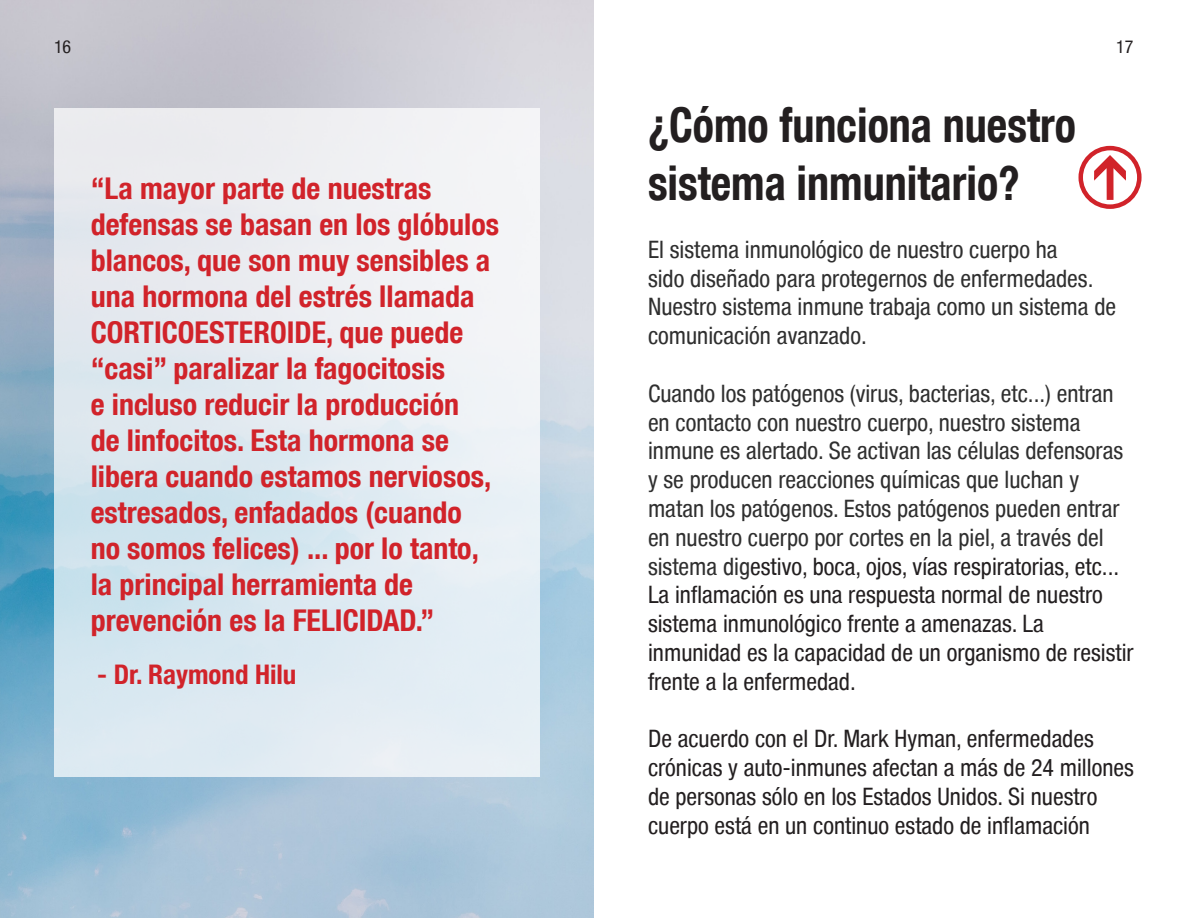
<style>
.page{position:relative;width:1188px;height:918px;background:#fff}
.page>*{position:absolute;margin:0;border:0;box-sizing:border-box;transform-origin:0 0}
.Plain_Text{font:700 condensed 48px/57.6px "Helvetica Neue Condensed";color:#231f20;scale:.92 1}
.Plain_Text-2{font:700 condensed 30px/36px "Helvetica Neue Condensed";color:#d1232a}
.t1{font:700 condensed 27px "Helvetica Neue Condensed";color:#d1232a}
.t2{font:condensed 24px/28.8px "Helvetica Neue Condensed";color:#2f2f2f}
.t3{font:condensed 24px/28.8px "Helvetica Neue Condensed";color:#231f20}
.t4{font:condensed 18px "Helvetica Neue Condensed";color:#231f20}
.s1{color:#231f20}
</style>
<div class="page">
<svg style="left:1093px;top:154px;width:34px;height:47px"></svg>
<div style="left:1079px;top:146px;width:63px;height:63px;border:4px solid #d1232a;border-radius:50%"></div>
<img style="left:0;top:0;width:594px;height:918px">
<svg style="left:54px;top:108px;width:486px;height:669px;background:#e1eaf0"></svg>
<p class="t4" style="left:54px;top:36px;width:19px">16</p>
<p class="t4" style="left:1116px;top:36px;width:19px">17</p>
<p class="Plain_Text-2" style="left:91px;top:170px;width:410px">“La mayor parte de nuestras defensas se basan en los glóbulos blancos, que son muy sensibles a una hormona del estrés llamada<br>CORTICOESTEROIDE, que puede “casi” paralizar la fagocitosis<br>e incluso reducir la producción<br>de linfocitos. Esta hormona se libera cuando estamos nerviosos, estresados, enfadados (cuando<br>no somos felices) ... por lo tanto, la principal herramienta de prevención es la FELICIDAD.”</p>
<p class="t1" style="left:97px;top:658px;width:201px">- Dr. Raymond Hilu</p>
<p class="Plain_Text" style="left:648px;top:96px;width:467px">¿Cómo funciona nuestro sistema inmunitario?</p>
<p class="t2" style="left:648px;top:235px;width:470px">El sistema inmunológico de nuestro cuerpo ha<br>sido diseñado para protegernos de enfermedades.<br>Nuestro sistema inmune trabaja como un sistema de comunicación avanzado.</p>
<p class="t2" style="left:648px;top:379px;width:477px">Cuando los patógenos (virus, bacterias, etc...) entran en contacto con nuestro cuerpo, nuestro sistema inmune es alertado. Se activan las células defensoras y se producen reacciones químicas que luchan y matan los patógenos. Estos patógenos pueden entrar en nuestro cuerpo por cortes en la piel, a través del sistema dig<span class="s1">estivo, boca, ojos, vías respiratorias, etc...</span></p>
<p class="t3" style="left:648px;top:580px;width:487px">La inflamación es una respuesta normal de nuestro sistema inmunológico frente a amenazas. La inmunidad es la capacidad de un organismo de resistir frente a la enfermedad.</p>
<p class="t3" style="left:648px;top:724px;width:487px">De acuerdo con el Dr. Mark Hyman, enfermedades crónicas y auto-inmunes afectan a más de 24 millones de personas sólo en los Estados Unidos. Si nuestro cuerpo está en un continuo estado de inflamación</p>
</div>
